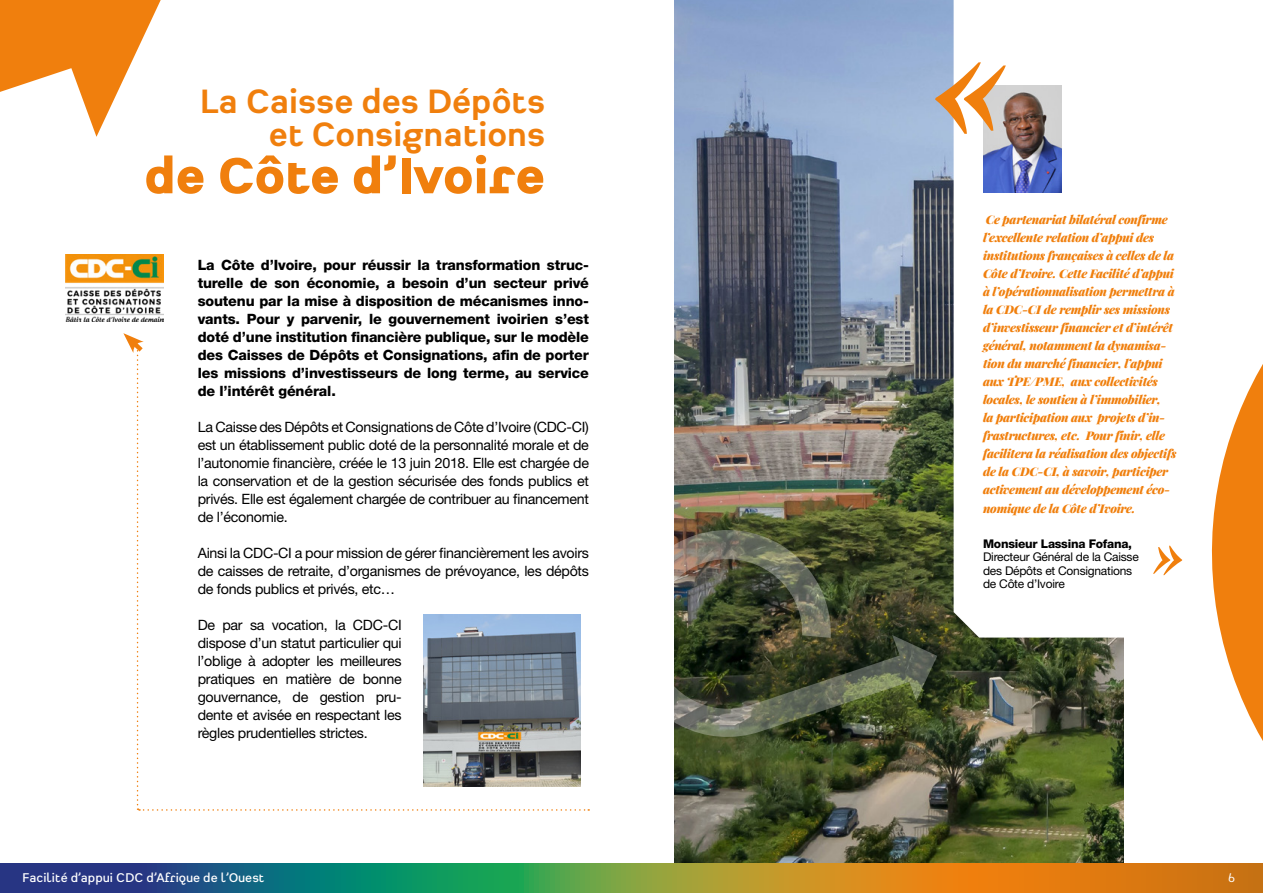
<style>
.page{position:relative;width:1263px;height:893px;background:#fff}
.page>*{position:absolute;margin:0;border:0;box-sizing:border-box;transform-origin:0 0}
.t1{font:italic 700 131.1px "Playfair Display";color:#f07f0d}
.t2{font:800 54px "Heimat Sans";color:#f07f0d}
.t3{font:italic 700 54px "Playfair Display";color:#f07f0d}
.t4{font:700 36px/33px "Heimat Sans";color:#f07f0d;text-align:right}
.t5{font:14.25px/18px "Helvetica Neue LT Std";letter-spacing:-.02em;color:#000;text-align:justify}
.t6{font:800 14.25px/18px "Helvetica Neue LT Std";letter-spacing:-.01em;color:#000;text-align:justify}
.t7{font:600 13.5px "Heimat Sans";color:#fff}
.t8{font:13.5px "Heimat Sans";color:#fff}
.t9{font:italic 900 12px/18px "Playfair Display";letter-spacing:-.02em;color:#f07f0d}
.t10{font:12px/13.5px "Helvetica Neue LT Std";letter-spacing:-.02em;color:#000}
.t11{font:800 12px "Helvetica Neue LT Std";letter-spacing:-.02em;color:#000}
</style>
<div class="page">
<img style="left:674px;top:0;width:449px;height:863px">
<svg style="left:954px;top:0;width:170px;height:638px"></svg>
<svg style="left:0;top:0;width:164px;height:314px"></svg>
<svg style="left:1211px;top:364px;width:52px;height:377px;fill:#f07f0d"></svg>
<img style="left:674px;top:525px;width:263px;height:213px">
<img style="left:65px;top:255px;width:98px;height:66px">
<img style="left:983px;top:85px;width:79px;height:107px">
<svg style="left:123px;top:333px;width:466px;height:478px"></svg>
<svg style="left:0;top:863px;width:1263px;height:30px;background:#797d45"></svg>
<h3 class="t4" style="left:199px;top:83px;width:347px">La Caisse des Dépôts et Consignations</h3>
<h2 class="t2" style="left:144px;top:140px;width:402px">de Côte d’Ivoire</h2>
<p class="t6" style="left:198px;top:256px;width:393px">La Côte d’Ivoire, pour réussir la transformation struc&shy;turelle de son économie, a besoin d’un secteur privé soutenu par la mise à disposition de mécanismes inno&shy;vants. Pour y parvenir, le gouvernement ivoirien s’est doté d’une institution financière publique, sur le modèle des Caisses de Dépôts et Consignations, afin de porter les missions d’investisseurs de long terme, au service de l’intérêt général.</p>
<p class="t5" style="left:198px;top:418px;width:393px">La Caisse des Dépôts et Consignations de Côte d’Ivoire (CDC-CI) est un établissement public doté de la personnalité morale et de l’autonomie financière, créée le 13 juin 2018. Elle est chargée de la conservation et de la gestion sécurisée des fonds publics et privés. Elle est également chargée de contribuer au financement de l’économie.</p>
<p class="t5" style="left:198px;top:544px;width:393px">Ainsi la CDC-CI a pour mission de gérer financièrement les avoirs de caisses de retraite, d’organismes de prévoyance, les dépôts de fonds publics et privés, etc…</p>
<p class="t5" style="left:198px;top:616px;width:205px">De par sa vocation, la CDC-CI dispose d’un statut particulier qui l’oblige à adopter les meilleures pratiques en matière de bonne gouvernance, de gestion pru&shy;dente et avisée en respectant les règles prudentielles strictes.</p>
<h1 class="t1" style="left:929px;top:-9px;width:80px">«</h1>
<p class="t9" style="left:983px;top:209px;width:195px">Ce partenariat bilatéral confirme l’excellente relation d’appui des institutions françaises à celles de la Côte d’Ivoire. Cette Facilité d’appui à l’opérationnalisation permettra à la CDC-CI de remplir ses missions d’investisseur financier et d’intérêt général, notamment la dynamisa&shy;tion du marché financier, l’appui aux TPE/PME, aux collectivités locales, le soutien à l’immobilier,<br>la participation aux projets d’in&shy;frastructures, etc. Pour finir, elle facilitera la réalisation des objectifs de la CDC-CI, à savoir, participer activement au développement éco-</p>
<p class="t9" style="left:983px;top:498px;width:154px">nomique de la Côte d’Ivoire.</p>
<p class="t11" style="left:983px;top:536px;width:150px">Monsieur Lassina Fofana,</p>
<p class="t10" style="left:983px;top:550px;width:157px">Directeur Général de la Caisse des Dépôts et Consignations de Côte d’Ivoire</p>
<h2 class="t3" style="left:1150px;top:516px;width:34px">»</h2>
<p class="t7" style="left:22px;top:869px;width:244px">Facilité d’appui CDC d’Afrique de l’Ouest</p>
<p class="t8" style="left:1228px;top:869px;width:9px">6</p>
</div>
